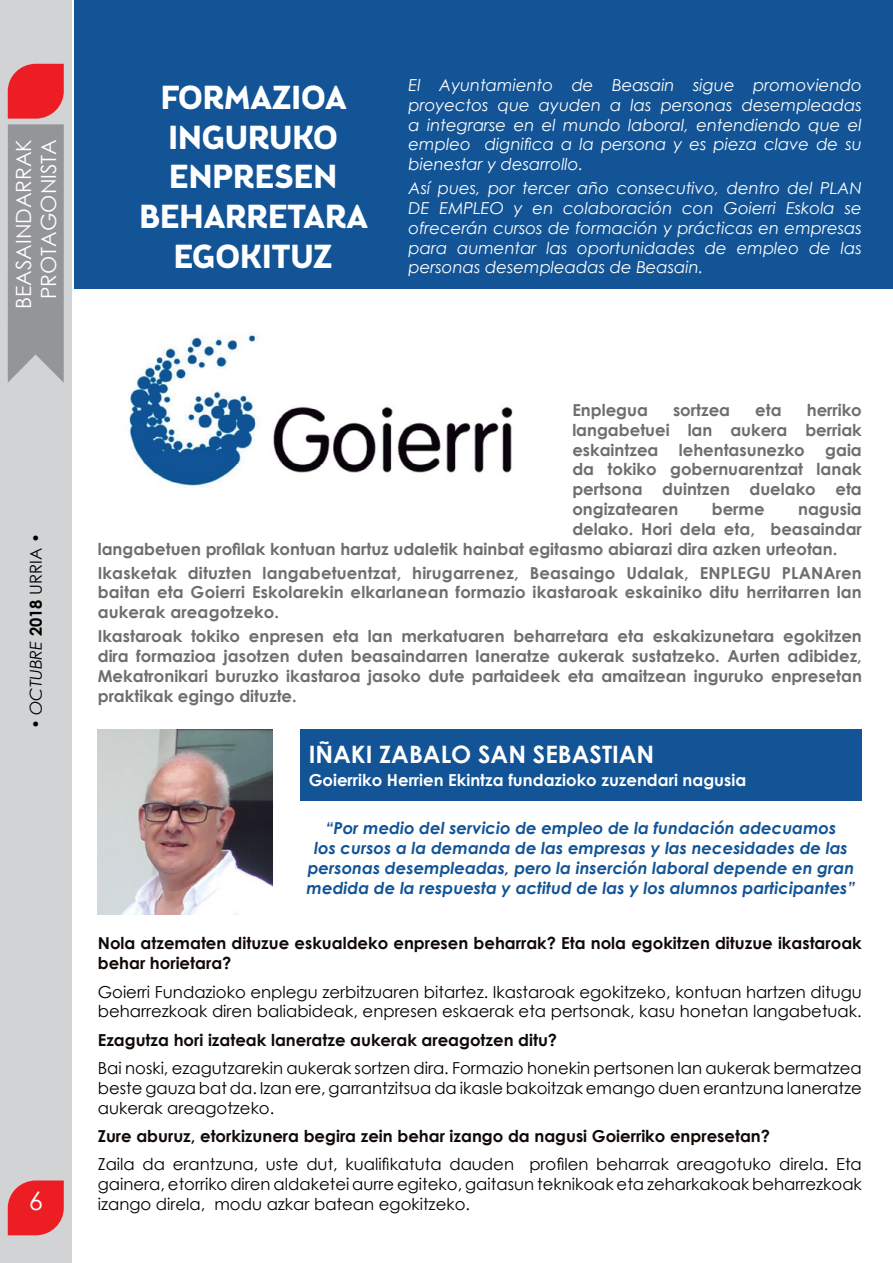
<style>
.page{position:relative;width:893px;height:1263px;background:#fff}
.page>*{position:absolute;margin:0;border:0;box-sizing:border-box;transform-origin:0 0}
.t1{font:700 33px/39.6px "Brooklyn Samuels Five";color:#fff;text-align:center}
.t2{font:25.5px "Century Gothic";color:#fff}
.t3{font:700 24px "Century Gothic";color:#fff}
.t4{font:21px/25.2px "Century Gothic";color:#fff;text-align:center}
.t5{font:700 16.5px/19.8px "Century Gothic";color:#6d6e71;text-align:justify}
.t6{font:16.5px/19.8px "Century Gothic";color:#000;text-align:justify}
.t7{font:italic 16.5px/19.8px "Century Gothic";color:#fff;text-align:justify}
.t8{font:700 16.5px/19.8px "Century Gothic";color:#100906}
.t9{font:italic 700 16.5px/19.8px "Century Gothic";color:#125496;text-align:center}
.t10{font:700 16.5px "Century Gothic";color:#fff}
.s1{font-style:italic}
.s2{font-weight:700}
</style>
<div class="page">
<div style="left:0;top:0;width:72px;height:1263px;background:#d1d3d4"></div>
<svg style="left:8px;top:1180px;width:56px;height:55px;background:#e93238"></svg>
<div style="left:75px;top:0;width:818px;height:288px;background:#125496"></div>
<svg style="left:8px;top:64px;width:56px;height:319px;background:#a5878b"></svg>
<div style="left:300px;top:730px;width:562px;height:71px;background:#125496"></div>
<img style="left:98px;top:730px;width:174px;height:184px">
<img style="left:129px;top:334px;width:384px;height:153px">
<p class="t4" style="left:11px;top:309px;width:171px;rotate:-90deg">BEASAINDARRAK<br>PROTAGONISTA</p>
<p class="t6" style="left:26px;top:729px;width:197px;rotate:-90deg">• <span class="s1">OCTUBRE</span> <span class="s2">2018</span> URRIA •</p>
<h2 class="t2" style="left:29px;top:1183px;width:16px">6</h2>
<h1 class="t1" style="left:139px;top:81px;width:230px">FORMAZIOA<br>INGURUKO<br>ENPRESEN<br>BEHARRETARA<br>EGOKITUZ</h1>
<p class="t7" style="left:409px;top:75px;width:455px">El Ayuntamiento de Beasain sigue promoviendo proyectos que ayuden a las personas desempleadas a integrarse en el mundo laboral, entendiendo que el empleo dignifica a la persona y es pieza clave de su bienestar y desarrollo.</p>
<p class="t7" style="left:409px;top:178px;width:455px">Así pues, por tercer año consecutivo, dentro del PLAN DE EMPLEO y en colaboración con Goierri Eskola se ofrecerán cursos de formación y prácticas en empresas para aumentar las oportunidades de empleo de las personas desempleadas de Beasain.</p>
<p class="t5" style="left:572px;top:399px;width:291px;text-indent:234px">herriko langabetuei lan aukera berriak eskaintzea lehentasunezko gaia da tokiko gobernuarentzat lanak pertsona duintzen duelako eta ongizatearen</p>
<p class="t5" style="left:572px;top:399px;width:77px">Enplegua</p>
<p class="t5" style="left:673px;top:399px;width:59px">sortzea</p>
<p class="t5" style="left:755px;top:399px;width:28px">eta</p>
<p class="t5" style="left:712px;top:498px;width:54px">berme</p>
<p class="t5" style="left:798px;top:498px;width:65px">nagusia</p>
<p class="t5" style="left:572px;top:518px;width:291px">delako. Hori dela eta, beasaindar</p>
<p class="t5" style="left:98px;top:538px;width:741px">langabetuen profilak kontuan hartuz udaletik hainbat egitasmo abiarazi dira azken urteotan.</p>
<p class="t5" style="left:98px;top:562px;width:766px">Ikasketak dituzten langabetuentzat, hirugarrenez, Beasaingo Udalak, ENPLEGU PLANAren baitan eta Goierri Eskolarekin elkarlanean formazio ikastaroak eskainiko ditu herritarren lan aukerak areagotzeko.</p>
<p class="t5" style="left:98px;top:626px;width:766px">Ikastaroak tokiko enpresen eta lan merkatuaren beharretara eta eskakizunetara egokitzen dira formazioa jasotzen duten beasaindarren laneratze aukerak sustatzeko. Aurten adibidez, Mekatronikari buruzko ikastaroa jasoko dute partaideek eta amaitzean inguruko enpresetan praktikak egingo dituzte.</p>
<h3 class="t3" style="left:309px;top:736px;width:347px">IÑAKI ZABALO SAN SEBASTIAN</h3>
<p class="t10" style="left:309px;top:767px;width:439px">Goierriko Herrien Ekintza fundazioko zuzendari nagusia</p>
<p class="t9" style="left:307px;top:818px;width:550px">“Por medio del servicio de empleo de la fundación adecuamos<br>los cursos a la demanda de las empresas y las necesidades de las personas desempleadas, pero la inserción laboral depende en gran medida de la respuesta y actitud de las y los alumnos participantes”</p>
<p class="t8" style="left:98px;top:933px;width:765px">Nola atzematen dituzue eskualdeko enpresen beharrak? Eta nola egokitzen dituzue ikastaroak behar horietara?</p>
<p class="t6" style="left:98px;top:981px;width:766px">Goierri Fundazioko enplegu zerbitzuaren bitartez. Ikastaroak egokitzeko, kontuan hartzen ditugu beharrezkoak diren baliabideak, enpresen eskaerak eta pertsonak, kasu honetan langabetuak.</p>
<p class="t8" style="left:98px;top:1029px;width:461px">Ezagutza hori izateak laneratze aukerak areagotzen ditu?</p>
<p class="t6" style="left:98px;top:1058px;width:766px">Bai noski, ezagutzarekin aukerak sortzen dira. Formazio honekin pertsonen lan aukerak bermatzea beste gauza bat da. Izan ere, garrantzitsua da ikasle bakoitzak emango duen erantzuna laneratze aukerak areagotzeko.</p>
<p class="t8" style="left:98px;top:1125px;width:674px">Zure aburuz, etorkizunera begira zein behar izango da nagusi Goierriko enpresetan?</p>
<p class="t6" style="left:98px;top:1154px;width:766px">Zaila da erantzuna, uste dut, kualifikatuta dauden profilen beharrak areagotuko direla. Eta gainera, etorriko diren aldaketei aurre egiteko, gaitasun teknikoak eta zeharkakoak beharrezkoak izango direla, modu azkar batean egokitzeko.</p>
</div>
